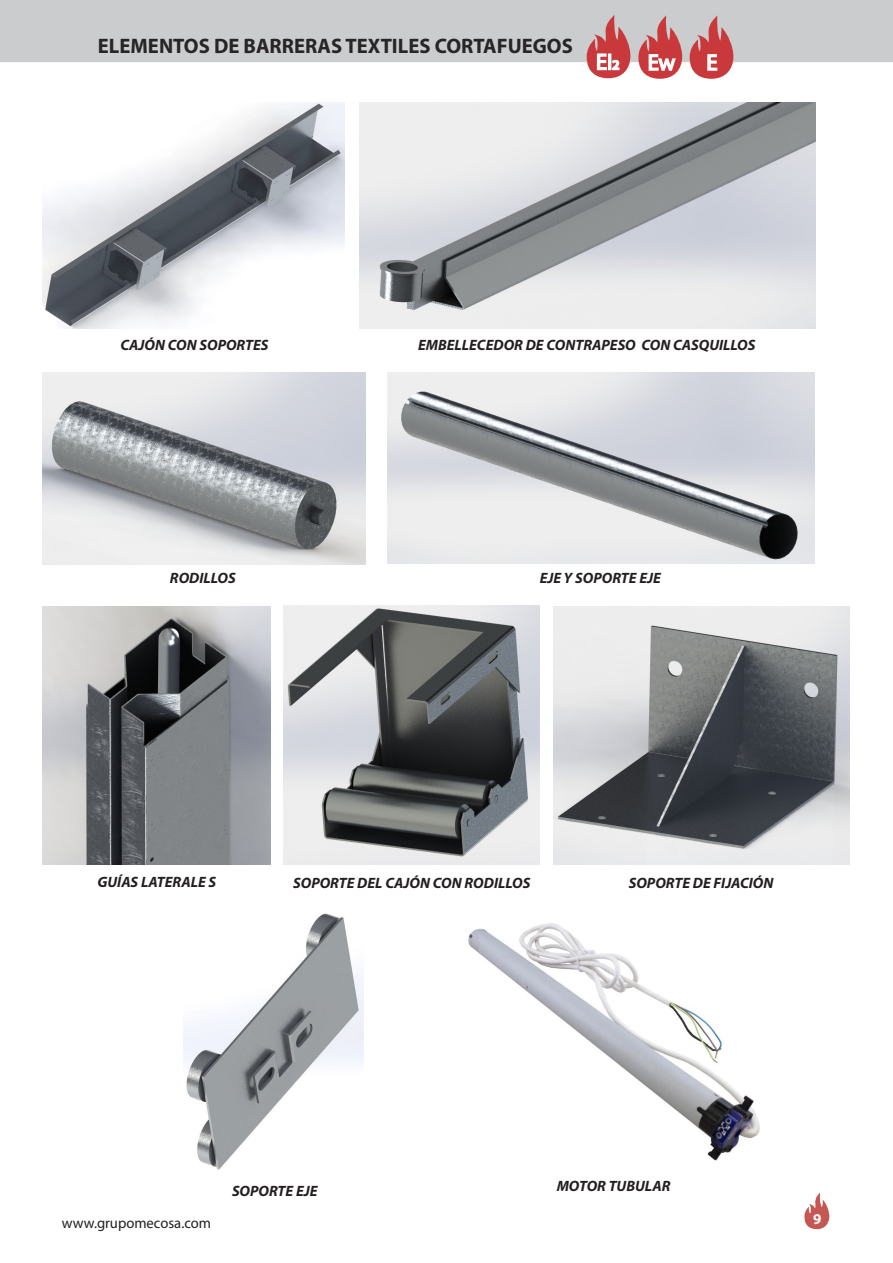
<style>
.page{position:relative;width:893px;height:1263px;background:#fff}
.page>*{position:absolute;margin:0;border:0;box-sizing:border-box;transform-origin:0 0}
.t1{font:22.5px "Myriad Pro";color:#fff}
.t2{font:700 21px "Myriad Pro";color:#282526}
.t3{font:italic 700 15px "Myriad Pro";color:#231f20}
.t4{font:15px "Myriad Pro";color:#231f20}
.t5{font:700 15px "Myriad Pro";color:#fbfbfc}
</style>
<div class="page">
<img style="left:804px;top:1193px;width:26px;height:36px">
<div style="left:0;top:0;width:893px;height:62px;background:#cbccce"></div>
<svg style="left:587px;top:15px;width:43px;height:63px;background:#d08384"></svg>
<svg style="left:690px;top:15px;width:43px;height:64px;background:#cf7c7e"></svg>
<svg style="left:638px;top:15px;width:44px;height:64px;background:#d18789"></svg>
<img style="left:43px;top:102px;width:302px;height:226px">
<img style="left:359px;top:102px;width:457px;height:226px">
<img style="left:388px;top:372px;width:427px;height:192px">
<img style="left:184px;top:913px;width:179px;height:257px">
<img style="left:553px;top:607px;width:297px;height:257px">
<img style="left:283px;top:605px;width:257px;height:259px">
<img style="left:43px;top:607px;width:228px;height:257px">
<img style="left:468px;top:923px;width:292px;height:238px">
<img style="left:43px;top:373px;width:322px;height:192px">
<h2 class="t2" style="left:98px;top:32px;width:476px">ELEMENTOS DE BARRERAS TEXTILES CORTAFUEGOS</h2>
<h1 class="t1" style="left:596px;top:48px;width:25px">EI2</h1>
<h1 class="t1" style="left:648px;top:49px;width:29px">Ew</h1>
<h1 class="t1" style="left:706px;top:49px;width:13px">E</h1>
<p class="t3" style="left:120px;top:335px;width:150px">CAJÓN CON SOPORTES</p>
<p class="t3" style="left:418px;top:335px;width:339px">EMBELLECEDOR DE CONTRAPESO CON CASQUILLOS</p>
<p class="t3" style="left:170px;top:568px;width:67px">RODILLOS</p>
<p class="t3" style="left:540px;top:568px;width:123px">EJE Y SOPORTE EJE</p>
<p class="t3" style="left:97px;top:872px;width:120px">GUÍAS LATERALE S</p>
<p class="t3" style="left:293px;top:873px;width:239px">SOPORTE DEL CAJÓN CON RODILLOS</p>
<p class="t3" style="left:629px;top:873px;width:146px">SOPORTE DE FIJACIÓN</p>
<p class="t4" style="left:62px;top:1214px;width:151px">www.grupomecosa.com</p>
<p class="t3" style="left:232px;top:1181px;width:87px">SOPORTE EJE</p>
<p class="t3" style="left:557px;top:1176px;width:115px">MOTOR TUBULAR</p>
<p class="t5" style="left:813px;top:1209px;width:10px">9</p>
</div>
